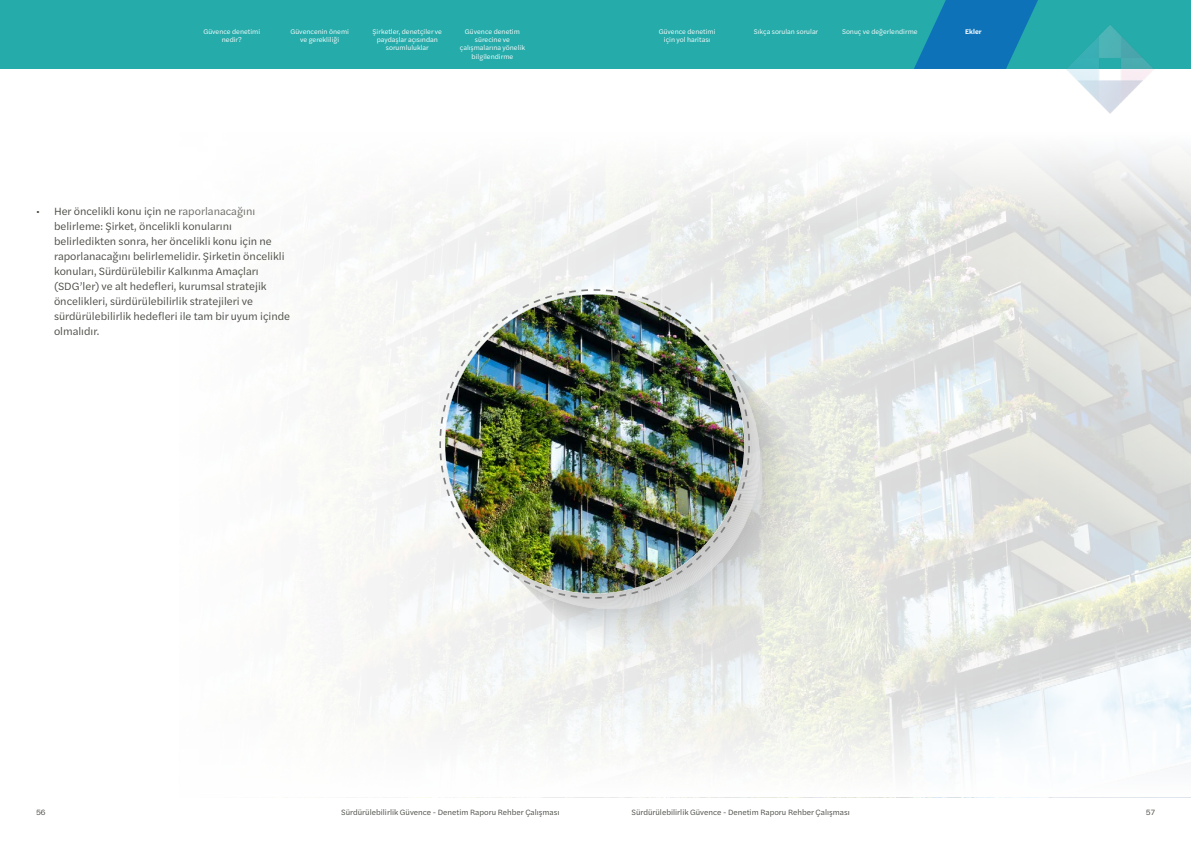
<style>
.page{position:relative;width:1191px;height:842px;background:#fff}
.page>*{position:absolute;margin:0;border:0;box-sizing:border-box;transform-origin:0 0}
.t1{font:11px/15px "Halyard Text";color:#484a43}
.t2{font:8px "Halyard Text";color:#474a43}
.t3{font:7px/8.4px "Halyard Text";color:#fff;text-align:center}
.t4{font:600 7px "Halyard Text";color:#fff}
</style>
<div class="page">
<img style="left:367px;top:227px;width:824px;height:474px">
<svg style="left:367px;top:152px;width:824px;height:75px;fill:#f4f4f3"></svg>
<svg style="left:430px;top:283px;width:325px;height:325px;fill:#f1f2f1"></svg>
<img style="left:439px;top:289px;width:311px;height:310px">
<div style="left:0;top:0;width:1191px;height:69px;background:#25abaa"></div>
<img style="left:1066px;top:25px;width:88px;height:88px">
<svg style="left:914px;top:0;width:124px;height:69px"></svg>
<p class="t3" style="left:460px;top:27px;width:67px">Güvence denetim sürecine ve çalışmalarına yönelik bilgilendirme</p>
<p class="t3" style="left:842px;top:27px;width:77px">Sonuç ve değerlendirme</p>
<p class="t4" style="left:965px;top:26px;width:18px">Ekler</p>
<p class="t3" style="left:203px;top:27px;width:58px">Güvence denetimi nedir?</p>
<p class="t3" style="left:373px;top:27px;width:71px">Şirketler, denetçiler ve paydaşlar açısından sorumluluklar</p>
<p class="t3" style="left:290px;top:27px;width:60px">Güvencenin önemi ve gerekliliği</p>
<p class="t3" style="left:659px;top:27px;width:58px">Güvence denetimi</p>
<p class="t3" style="left:754px;top:27px;width:66px">Sıkça sorulan sorular</p>
<p class="t3" style="left:664px;top:35px;width:48px">için yol haritası</p>
<p class="t1" style="left:54px;top:203px;width:238px;text-indent:-18px">• Her öncelikli konu için ne raporlanacağını belirleme: Şirket, öncelikli konularını belirledikten sonra, her öncelikli konu için ne raporlanacağını belirlemelidir. Şirketin öncelikli konuları, Sürdürülebilir Kalkınma Amaçları (SDG’ler) ve alt hedefleri, kurumsal stratejik öncelikleri, sürdürülebilirlik stratejileri ve sürdürülebilirlik hedefleri ile tam bir uyum içinde olmalıdır.</p>
<p class="t2" style="left:36px;top:806px;width:11px">56</p>
<p class="t2" style="left:341px;top:806px;width:220px">Sürdürülebilirlik Güvence - Denetim Raporu Rehber Çalışması</p>
<p class="t2" style="left:631px;top:806px;width:220px">Sürdürülebilirlik Güvence - Denetim Raporu Rehber Çalışması</p>
<p class="t2" style="left:1145px;top:806px;width:11px">57</p>
</div>
